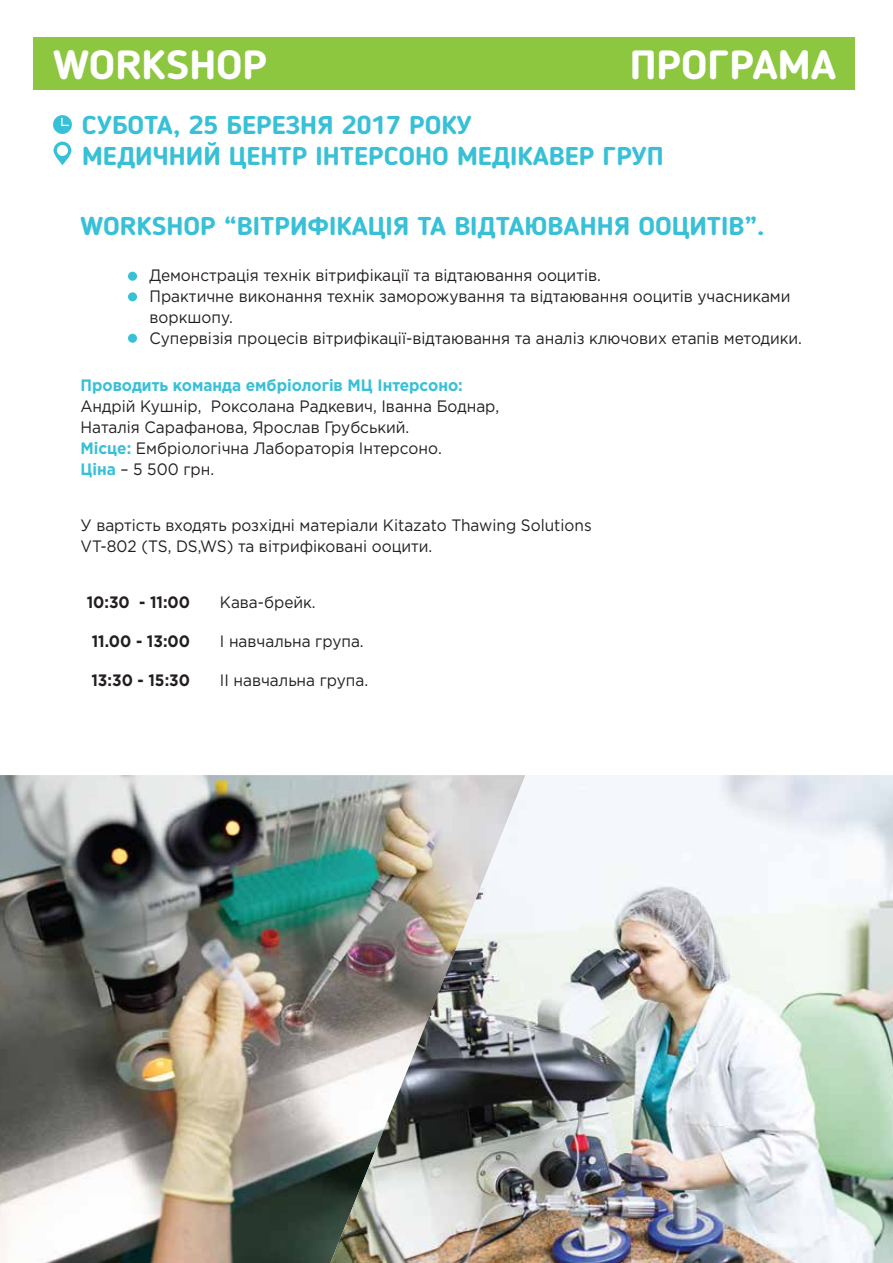
<style>
.page{position:relative;width:893px;height:1263px;background:#fff}
.page>*{position:absolute;margin:0;border:0;box-sizing:border-box;transform-origin:0 0}
.t1{font:700 40.5px "Blogger Sans";color:#fff;scale:1.07 1}
.t2{font:700 25.65px/31px "Blogger Sans";color:#37c0d6;scale:1.07 1}
.t3{font:16.5px/21px "Gotham Pro";color:#231f20;scale:.93 1}
.t4{font:700 16.5px "Gotham Pro";color:#37c0d6;scale:.93 1}
.t5{font:700 16.5px "Gotham Pro";color:#231f20;scale:.93 1}
.s1{font-weight:700;color:#37c0d6}
</style>
<div class="page">
<svg style="left:54px;top:142px;width:17px;height:23px"></svg>
<svg style="left:53px;top:115px;width:19px;height:19px"></svg>
<div style="left:34px;top:37px;width:821px;height:52px;background:#8dc63f"></div>
<div style="left:128px;top:272px;width:9px;height:9px;background:#37c0d6;border-radius:50%"></div>
<div style="left:128px;top:334px;width:9px;height:9px;background:#37c0d6;border-radius:50%"></div>
<div style="left:128px;top:292px;width:9px;height:9px;background:#37c0d6;border-radius:50%"></div>
<img style="left:0;top:775px;width:330px;height:488px">
<img style="left:330px;top:775px;width:563px;height:488px">
<h1 class="t1" style="left:53px;top:41px;width:202px">WORKSHOP</h1>
<h1 class="t1" style="left:630px;top:41px;width:195px">ПРОГРАМА</h1>
<h2 class="t2" style="left:82px;top:110px;width:545px">СУБОТА, 25 БЕРЕЗНЯ 2017 РОКУ<br>МЕДИЧНИЙ ЦЕНТР ІНТЕРСОНО МЕДІКАВЕР ГРУП</h2>
<h2 class="t2" style="left:80px;top:210px;width:641px">WORKSHOP “ВІТРИФІКАЦІЯ ТА ВІДТАЮВАННЯ ООЦИТІВ”.</h2>
<p class="t3" style="left:149px;top:264px;width:703px">Демонстрація технік вітрифікації та відтаювання ооцитів.<br>Практичне виконання технік заморожування та відтаювання ооцитів учасниками воркшопу.<br>Супервізія процесів вітрифікації-відтаювання та аналіз ключових етапів методики.</p>
<p class="t4" style="left:80px;top:376px;width:413px">Проводить команда ембріологів МЦ Інтерсоно:</p>
<p class="t3" style="left:80px;top:396px;width:452px">Андрій Кушнір, Роксолана Радкевич, Іванна Боднар, Наталія Сарафанова, Ярослав Грубський.<br><span class="s1">Місце:</span> Ембріологічна Лабораторія Інтерсоно.<br><span class="s1">Ціна</span> – 5 500 грн.</p>
<p class="t3" style="left:80px;top:515px;width:551px">У вартість входять розхідні матеріали Kitazato Thawing Solutions<br>VT-802 (TS, DS,WS) та вітрифіковані ооцити.</p>
<p class="t5" style="left:87px;top:592px;width:113px">10:30 - 11:00</p>
<p class="t5" style="left:92px;top:631px;width:107px">11.00 - 13:00</p>
<p class="t5" style="left:91px;top:670px;width:108px">13:30 - 15:30</p>
<p class="t3" style="left:220px;top:591px;width:105px">Кава-брейк.</p>
<p class="t3" style="left:220px;top:630px;width:156px">I навчальна група.</p>
<p class="t3" style="left:220px;top:669px;width:161px">IІ навчальна група.</p>
</div>
